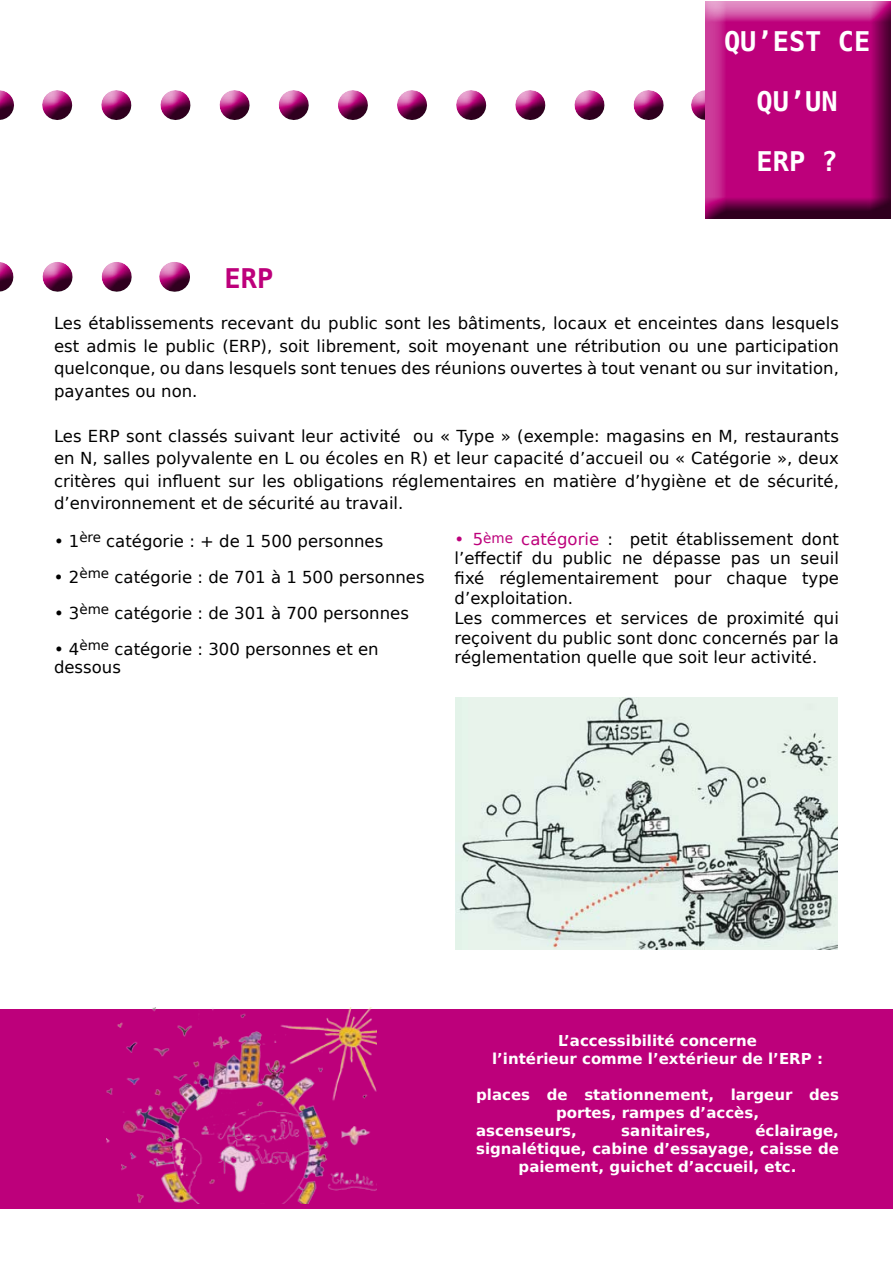
<style>
.page{position:relative;width:893px;height:1263px;background:#fff}
.page>*{position:absolute;margin:0;border:0;box-sizing:border-box;transform-origin:0 0}
.t1{font:700 27px "DejaVu Sans Mono";color:#fff}
.t2{font:700 27px "DejaVu Sans Mono";color:#bd007b}
.t3{font:16.5px/22.5px "DejaVu Sans";color:#000;text-align:justify}
.t4{font:700 15px/18px "DejaVu Sans";color:#fff;text-align:center}
.s1{color:#bd007b}
.s2{font-size:13.95px;color:#bd007b}
</style>
<div class="page">
<div style="left:0;top:262px;width:189px;height:33px;background:#000;opacity:.75"></div>
<div style="left:0;top:90px;width:721px;height:33px;background:#000;opacity:.75"></div>
<div style="left:703px;top:0;width:189px;height:221px;background:#000;opacity:.75"></div>
<div style="left:0;top:1009px;width:893px;height:200px;background:#bd007b"></div>
<img style="left:455px;top:697px;width:382px;height:253px">
<img style="left:107px;top:1007px;width:269px;height:197px">
<h1 class="t2" style="left:225px;top:259px;width:50px">ERP</h1>
<h1 class="t1" style="left:724px;top:22px;width:148px">QU’EST CE</h1>
<h1 class="t1" style="left:756px;top:82px;width:83px">QU’UN</h1>
<h1 class="t1" style="left:756px;top:142px;width:83px">ERP ?</h1>
<p class="t3" style="left:54px;top:312px;width:786px">Les établissements recevant du public sont les bâtiments, locaux et enceintes dans lesquels est admis le public (ERP), soit librement, soit moyenant une rétribution ou une participation quelconque, ou dans lesquels sont tenues des réunions ouvertes à tout venant ou sur invitation, payantes ou non.</p>
<p class="t3" style="left:54px;top:424px;width:786px">Les ERP sont classés suivant leur activité ou « Type » (exemple: magasins en M, restaurants en N, salles polyvalente en L ou écoles en R) et leur capacité d’accueil ou « Catégorie », deux critères qui influent sur les obligations réglementaires en matière d’hygiène et de sécurité, d’environnement et de sécurité au travail.</p>
<p class="t3" style="left:54px;top:529px;width:331px">• 1<sup>ère</sup> catégorie : + de 1 500 personnes</p>
<p class="t3" style="left:54px;top:565px;width:372px">• 2<sup>ème</sup> catégorie : de 701 à 1 500 personnes</p>
<p class="t3" style="left:54px;top:601px;width:356px">• 3<sup>ème</sup> catégorie : de 301 à 700 personnes</p>
<p class="t3" style="left:54px;top:640px;width:326px;line-height:18px">• 4<sup>ème</sup> catégorie : 300 personnes et en dessous</p>
<p class="t3" style="left:455px;top:528px;width:386px;line-height:19.8px;text-align:left"><span class="s1">• 5</span><span class="s2">ème</span> <span class="s1">catégorie</span> : petit établissement dont l’effectif du public ne dépasse pas un seuil fixé réglementairement pour chaque type d’exploitation.<br>Les commerces et services de proximité qui reçoivent du public sont donc concernés par la réglementation quelle que soit leur activité.</p>
<p class="t4" style="left:492px;top:1031px;width:332px">L’accessibilité concerne<br>l’intérieur comme l’extérieur de l’ERP :</p>
<p class="t4" style="left:476px;top:1085px;width:364px">places de stationnement, largeur des</p>
<p class="t4" style="left:556px;top:1103px;width:204px">portes, rampes d’accès,</p>
<p class="t4" style="left:476px;top:1121px;width:102px">ascenseurs,</p>
<p class="t4" style="left:621px;top:1121px;width:91px">sanitaires,</p>
<p class="t4" style="left:755px;top:1121px;width:85px">éclairage,</p>
<p class="t4" style="left:476px;top:1139px;width:364px">signalétique, cabine d’essayage, caisse de</p>
<p class="t4" style="left:519px;top:1157px;width:279px">paiement, guichet d’accueil, etc.</p>
</div>
